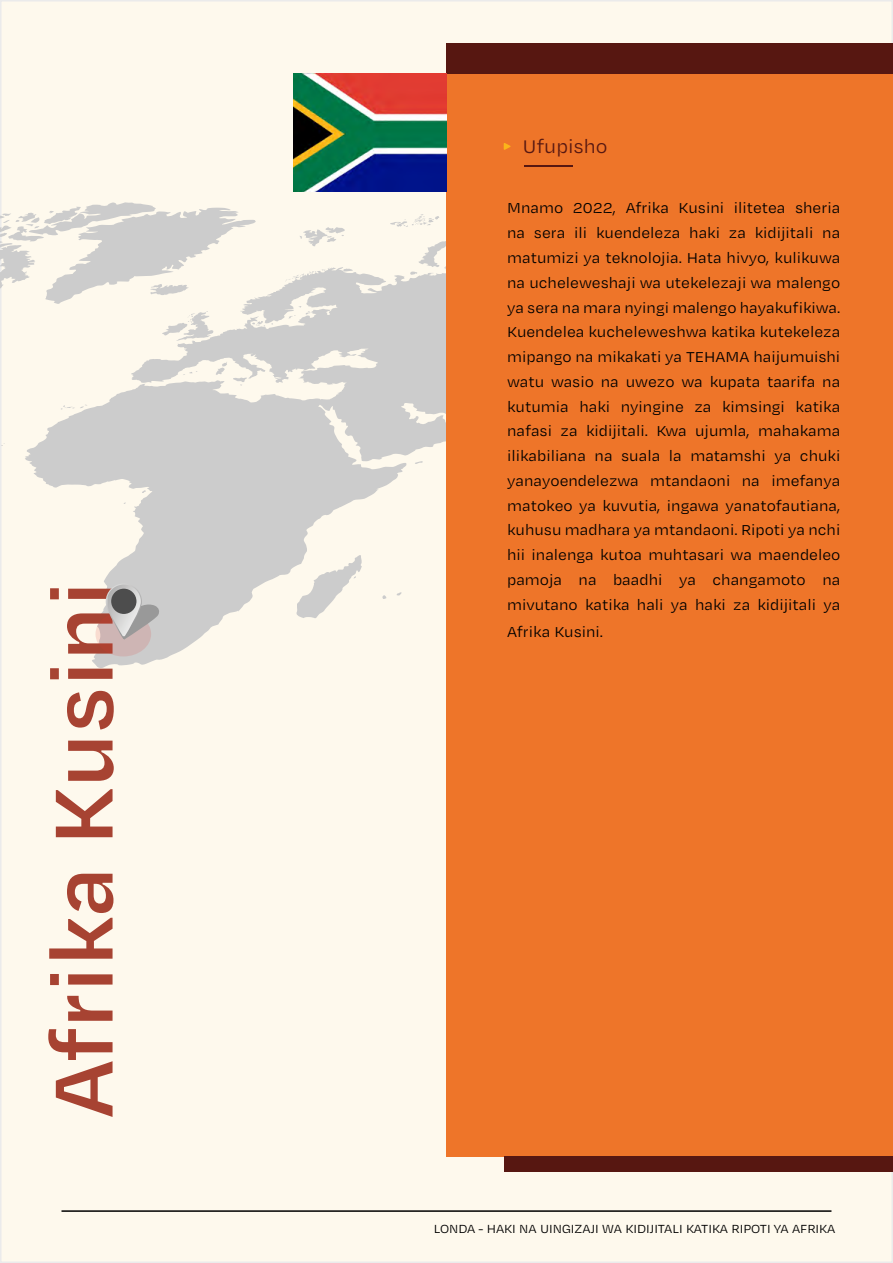
<style>
.page{position:relative;width:893px;height:1263px;background:#fff}
.page>*{position:absolute;margin:0;border:0;box-sizing:border-box;transform-origin:0 0}
.t1{font:600 94.5px "Degular Text";color:#a74332}
.t2{font:21px "Degular Text";color:#571812}
.t3{font:16.5px/24.8px "Degular Text";color:#000;text-align:justify}
.t4{font:13.5px "Degular Text";color:#000}
</style>
<div class="page">
<div style="left:1px;top:1px;width:891px;height:1261px;background:#fef9ed"></div>
<hr style="left:62px;top:1210px;width:769px;height:2px;background:#000">
<svg style="left:0;top:202px;width:446px;height:654px"></svg>
<div style="left:446px;top:43px;width:447px;height:1113px;background:#ee7529"></div>
<div style="left:446px;top:43px;width:447px;height:30px;background:#571711"></div>
<div style="left:504px;top:1156px;width:389px;height:15px;background:#571711"></div>
<hr style="left:524px;top:165px;width:49px;height:1px;background:#571711">
<svg style="left:504px;top:143px;width:7px;height:7px"></svg>
<img style="left:294px;top:73px;width:152px;height:119px">
<svg style="left:95px;top:612px;width:56px;height:44px"></svg>
<svg style="left:106px;top:583px;width:36px;height:55px"></svg>
<svg style="left:108px;top:585px;width:52px;height:55px"></svg>
<div style="left:111px;top:589px;width:25px;height:25px;background:#4d4d4d;border-radius:50%"></div>
<h1 class="t1" style="left:20px;top:1118px;width:538px;rotate:-90deg">Afrika Kusini</h1>
<p class="t2" style="left:522px;top:133px;width:87px">Ufupisho</p>
<p class="t3" style="left:507px;top:195px;width:335px">Mnamo 2022, Afrika Kusini ilitetea sheria na sera ili kuendeleza haki za kidijitali na matumizi ya teknolojia. Hata hivyo, kulikuwa na ucheleweshaji wa utekelezaji wa malengo ya sera na mara nyingi malengo hayakufikiwa.<br>Kuendelea kucheleweshwa katika kutekeleza mipango na mikakati ya TEHAMA haijumuishi watu wasio na uwezo wa kupata taarifa na kutumia haki nyingine za kimsingi katika nafasi za kidijitali. Kwa ujumla, mahakama ilikabiliana na suala la matamshi ya chuki yanayoendelezwa mtandaoni na imefanya matokeo ya kuvutia, ingawa yanatofautiana, kuhusu madhara ya mtandaoni. Ripoti ya nchi hii inalenga kutoa muhtasari wa maendeleo pamoja na baadhi ya changamoto na mivutano katika hali ya haki za kidijitali ya</p>
<p class="t3" style="left:507px;top:618px;width:97px">Afrika Kusini.</p>
<p class="t4" style="left:434px;top:1220px;width:403px">LONDA - HAKI NA UINGIZAJI WA KIDIJITALI KATIKA RIPOTI YA AFRIKA</p>
</div>
